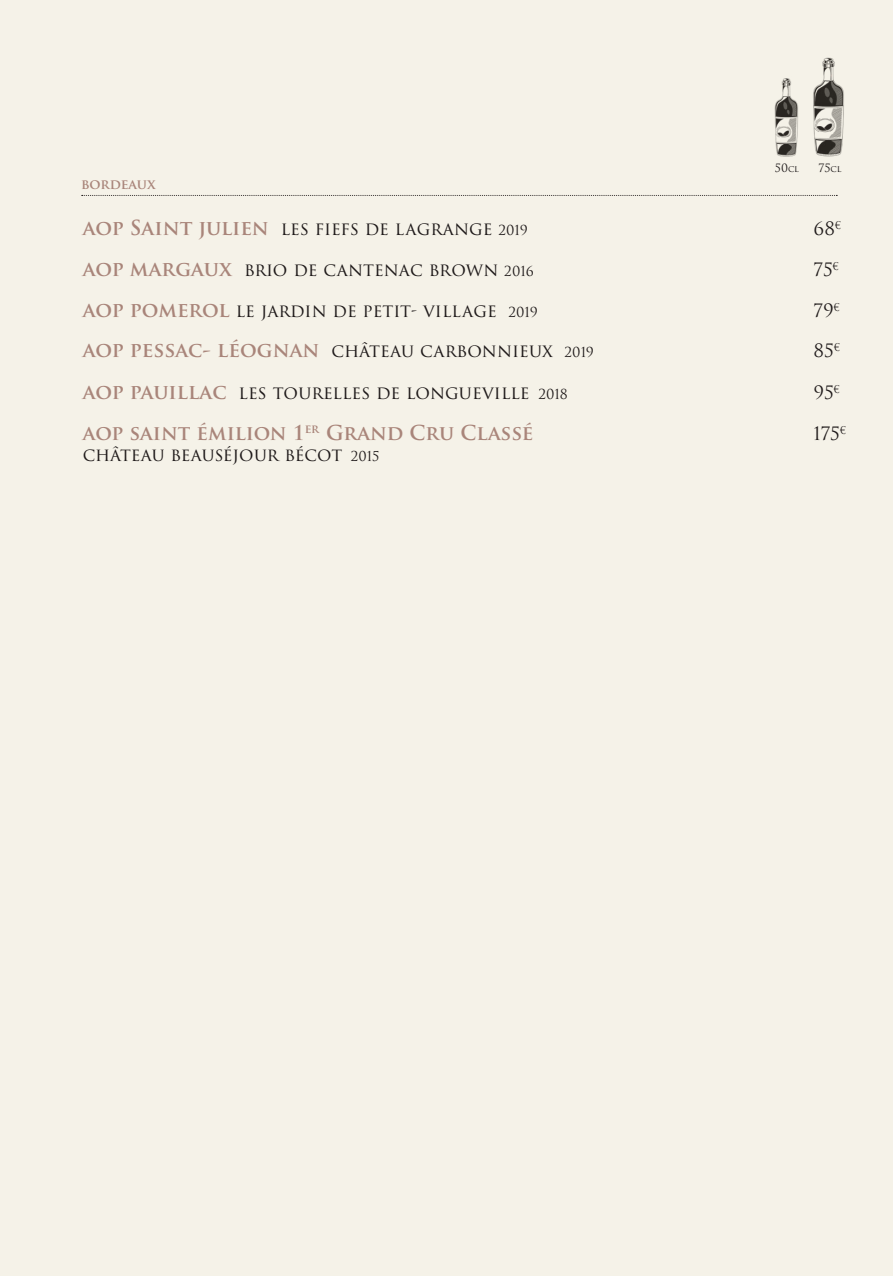
<style>
.page{position:relative;width:893px;height:1276px;background:#f5f2e8}
.page>*{position:absolute;margin:0;border:0;box-sizing:border-box;transform-origin:0 0}
.t1{font:700 20.03px "Trajan Pro";color:#a9857a}
.t2{font:18px "Trajan Pro 3";color:#1f1a1a}
.t3{font:17.78px "Trajan Pro 3";letter-spacing:-.005em;color:#1f1a1a}
.t4{font:700 13.5px "Trajan Pro";color:#a9857a}
.t5{font:11.25px "Trajan Pro 3";color:#1f1a1a}
.s1{font-size:9px}
.s2{font-family:"Trajan Pro";font-weight:700;font-size:20.25px;color:#a9857a}
.s3{font-size:13.5px}
.s4{font-size:13.28px}
</style>
<div class="page">
<svg style="left:82px;top:195px;width:755px;height:1px"></svg>
<img style="left:813px;top:57px;width:31px;height:100px">
<img style="left:775px;top:78px;width:23px;height:79px">
<p class="t4" style="left:81px;top:175px;width:76px">BORDEAUX</p>
<p class="t5" style="left:775px;top:160px;width:26px">50<span class="s1">CL</span></p>
<p class="t5" style="left:818px;top:160px;width:25px">75<span class="s1">CL</span></p>
<p class="t2" style="left:83px;top:216px;width:446px"><span class="s2">AOP SAINT JULIEN</span> LES FIEFS DE LAGRANGE <span class="s3">2019</span></p>
<p class="t2" style="left:814px;top:216px;width:29px">68<sup>€</sup></p>
<p class="t2" style="left:83px;top:257px;width:453px"><span class="s2">AOP MARGAUX</span> BRIO DE CANTENAC BROWN <span class="s3">2016</span></p>
<p class="t2" style="left:814px;top:257px;width:27px">75<sup>€</sup></p>
<p class="t2" style="left:83px;top:298px;width:456px"><span class="s2">AOP POMEROL</span> LE JARDIN DE PETIT- VILLAGE <span class="s3">2019</span></p>
<p class="t2" style="left:814px;top:298px;width:28px">79<sup>€</sup></p>
<p class="t2" style="left:83px;top:338px;width:513px"><span class="s2">AOP PESSAC- LÉOGNAN</span> CHÂTEAU CARBONNIEUX <span class="s3">2019</span></p>
<p class="t2" style="left:814px;top:338px;width:28px">85<sup>€</sup></p>
<p class="t2" style="left:83px;top:380px;width:487px"><span class="s2">AOP PAUILLAC</span> LES TOURELLES DE LONGUEVILLE <span class="s3">2018</span></p>
<p class="t2" style="left:814px;top:380px;width:28px">95<sup>€</sup></p>
<p class="t1" style="left:83px;top:420px;width:452px">AOP SAINT ÉMILION 1<sup>ER</sup> GRAND CRU CLASSÉ</p>
<p class="t3" style="left:83px;top:442px;width:298px">CHÂTEAU BEAUSÉJOUR BÉCOT <span class="s4">2015</span></p>
<p class="t2" style="left:814px;top:421px;width:34px">175<sup>€</sup></p>
</div>
